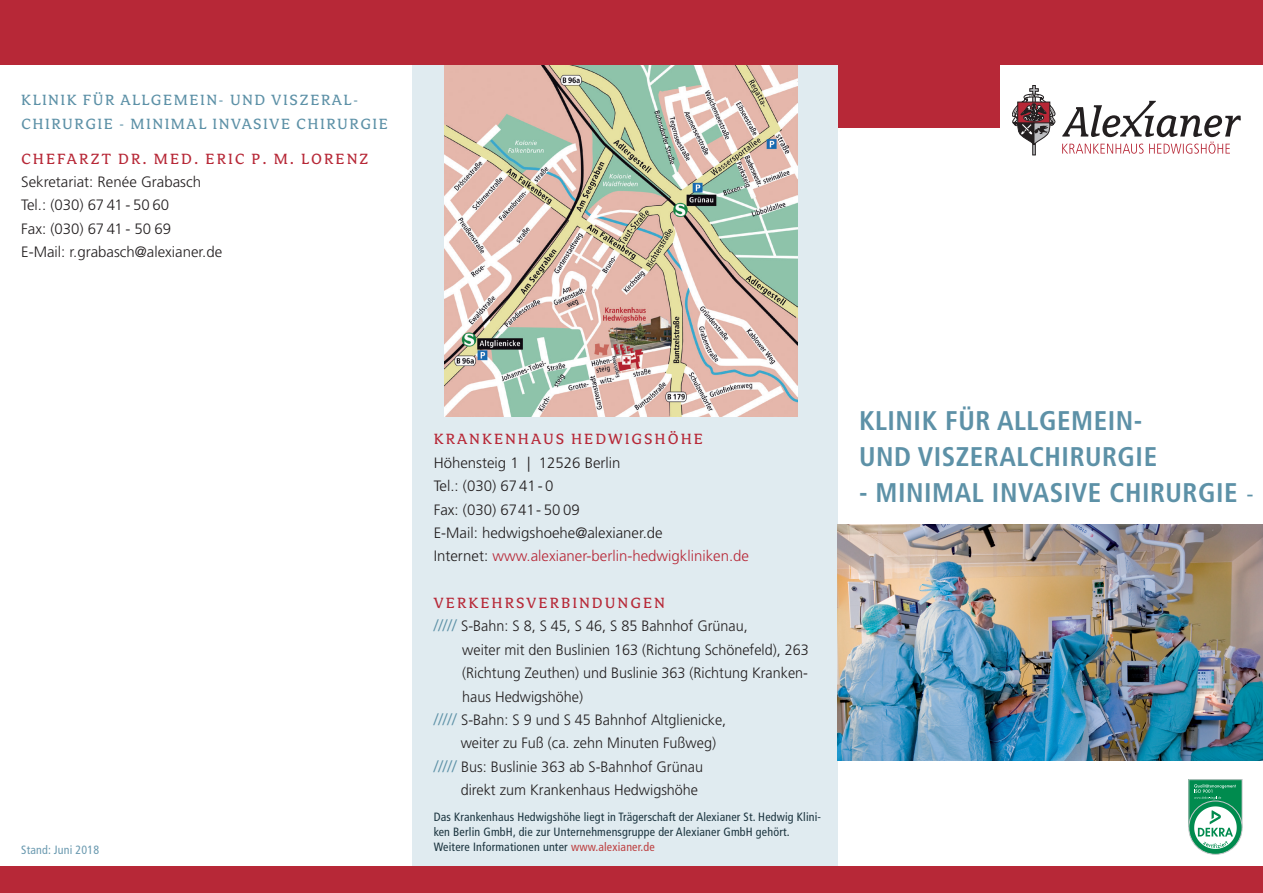
<style>
.page{position:relative;width:1263px;height:893px;background:#fff}
.page>*{position:absolute;margin:0;border:0;box-sizing:border-box;transform-origin:0 0}
.t1{font:700 condensed 27px/36px "Frutiger LT Std";letter-spacing:.02em;color:#5d91a7}
.t2{font:16.5px "Avance";letter-spacing:.12em;color:#b72837}
.t3{font:16.5px/23.4px "Avance";letter-spacing:.09em;color:#5d91a7}
.t4{font:300 15px "Frutiger LT Std";color:#231f20;scale:.96 1}
.t5{font:300 15px/23.4px "Frutiger LT Std";color:#231f20}
.t6{font:condensed 12px/15px "Frutiger LT Std";letter-spacing:.015em;color:#1b343f}
.t7{font:condensed 12px "Frutiger LT Std";letter-spacing:.015em;color:#6b9ab0}
.s1{color:#b72837}
.s2{font-size:16.5px;color:#5d91a7}
.s3{color:#bd4041}
.s4{font-family:"Avance";font-weight:400;font-stretch:normal}
</style>
<div class="page">
<div style="left:412px;top:1px;width:426px;height:891px;background:#e0ebf0"></div>
<div style="left:0;top:866px;width:1263px;height:27px;background:#b72837"></div>
<div style="left:838px;top:0;width:161px;height:128px;background:#b72837"></div>
<svg style="left:1062px;top:101px;width:179px;height:53px"></svg>
<svg style="left:1012px;top:85px;width:43px;height:70px"></svg>
<img style="left:444px;top:65px;width:354px;height:351px">
<img style="left:838px;top:525px;width:425px;height:235px">
<div style="left:1189px;top:801px;width:53px;height:53px;background:#008b4e;border-radius:50%"></div>
<svg style="left:1188px;top:779px;width:54px;height:70px"></svg>
<div style="left:0;top:0;width:1263px;height:65px;background:#b72837"></div>
<p class="t3" style="left:21px;top:88px;width:368px">KLINIK FÜR ALLGEMEIN- UND VISZERAL-<br>CHIRURGIE - MINIMAL INVASIVE CHIRURGIE</p>
<p class="t2" style="left:21px;top:150px;width:349px">CHEFARZT DR. MED. ERIC P. M. LORENZ</p>
<p class="t5" style="left:21px;top:170px;width:202px">Sekretariat: Renée Grabasch<br>Tel.: (030) 67 41 - 50 60<br>Fax: (030) 67 41 - 50 69<br>E-Mail: r.grabasch@alexianer.de</p>
<p class="t7" style="left:21px;top:843px;width:79px">Stand: Juni 2018</p>
<p class="t2" style="left:434px;top:431px;width:271px">KRANKENHAUS HEDWIGSHÖHE</p>
<p class="t5" style="left:434px;top:451px;width:317px">Höhensteig 1 | 12526 Berlin<br>Tel.: (030) 67 41 - 0<br>Fax: (030) 67 41 - 50 09<br>E-Mail: hedwigshoehe@alexianer.de<br>Internet: <span class="s1">www.alexianer-berlin-hedwigkliniken.de</span></p>
<p class="t2" style="left:434px;top:594px;width:233px">VERKEHRSVERBINDUNGEN</p>
<p class="t4" style="left:434px;top:618px;width:329px"><span class="s2">/////</span> S-Bahn: S 8, S 45, S 46, S 85 Bahnhof Grünau,</p>
<p class="t4" style="left:462px;top:641px;width:362px">weiter mit den Buslinien 163 (Richtung Schönefeld), 263</p>
<p class="t4" style="left:462px;top:665px;width:362px">(Richtung Zeuthen) und Buslinie 363 (Richtung Kranken-</p>
<p class="t4" style="left:462px;top:688px;width:127px">haus Hedwigshöhe)</p>
<p class="t4" style="left:434px;top:711px;width:306px"><span class="s2">/////</span> S-Bahn: S 9 und S 45 Bahnhof Altglienicke,</p>
<p class="t4" style="left:461px;top:735px;width:267px">weiter zu Fuß (ca. zehn Minuten Fußweg)</p>
<p class="t4" style="left:434px;top:758px;width:282px"><span class="s2">/////</span> Bus: Buslinie 363 ab S-Bahnhof Grünau</p>
<p class="t4" style="left:461px;top:781px;width:249px">direkt zum Krankenhaus Hedwigshöhe</p>
<p class="t6" style="left:434px;top:810px;width:389px">Das Krankenhaus Hedwigshöhe liegt in Trägerschaft der Alexianer St. Hedwig Klini&shy;ken Berlin GmbH, die zur Unternehmensgruppe der Alexianer GmbH gehört.<br>Weitere Informationen unter <span class="s3">www.alexianer.de</span></p>
<h1 class="t1" style="left:859px;top:402px;width:300px">KLINIK FÜR ALLGEMEIN-<br>UND VISZERALCHIRURGIE</h1>
<h1 class="t1" style="left:859px;top:474px;width:397px">- MINIMAL INVASIVE CHIRURGIE <span class="s4">-</span></h1>
</div>
